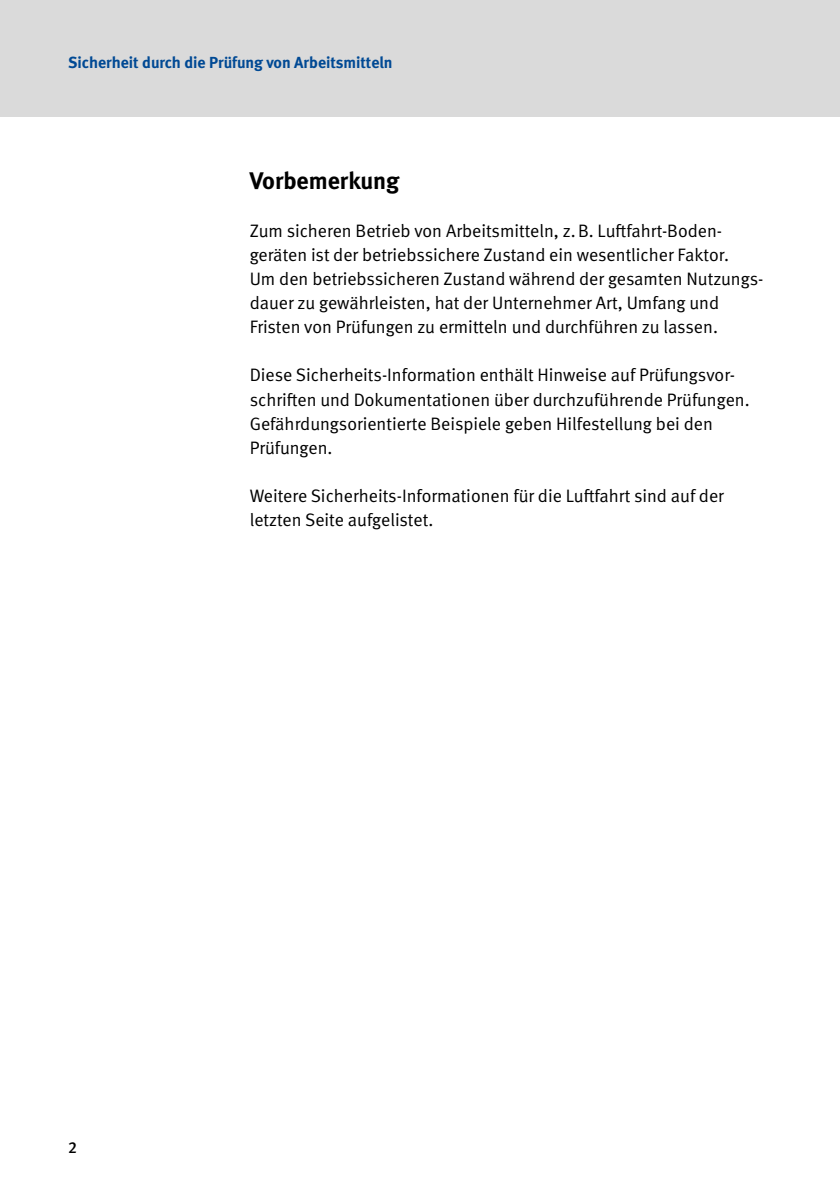
<style>
.page{position:relative;width:840px;height:1191px;background:#fff}
.page>*{position:absolute;margin:0;border:0;box-sizing:border-box;transform-origin:0 0}
.t1{font:700 24px "DGUV Meta";color:#000}
.t2{font:18px/24.2px "DGUV Meta";color:#000}
.t3{font:700 16px "DGUV Meta";color:#004994}
.t4{font:500 16px "DGUV Meta";color:#000}
</style>
<div class="page">
<div style="left:0;top:0;width:839px;height:116px;background:#dadada"></div>
<hr style="left:839px;top:0;width:1px;height:116px;background:#004994">
<p class="t3" style="left:68px;top:53px;width:326px">Sicherheit durch die Prüfung von Arbeitsmitteln</p>
<h1 class="t1" style="left:249px;top:166px;width:151px">Vorbemerkung</h1>
<p class="t2" style="left:249px;top:219px;width:515px">Zum sicheren Betrieb von Arbeitsmitteln, z.B. Luftfahrt-Boden&shy;geräten ist der betriebssichere Zustand ein wesentlicher Faktor.<br>Um den betriebssicheren Zustand während der gesamten Nutzungs&shy;dauer zu gewährleisten, hat der Unternehmer Art, Umfang und Fristen von Prüfungen zu ermitteln und durchführen zu lassen.</p>
<p class="t2" style="left:249px;top:363px;width:501px">Diese Sicherheits-Information enthält Hinweise auf Prüfungsvor&shy;schriften und Dokumentationen über durchzuführende Prüfungen.<br>Gefährdungsorientierte Beispiele geben Hilfestellung bei den Prüfungen.</p>
<p class="t2" style="left:249px;top:484px;width:475px">Weitere Sicherheits-Informationen für die Luftfahrt sind auf der letzten Seite aufgelistet.</p>
<p class="t4" style="left:68px;top:1137px;width:10px">2</p>
</div>
